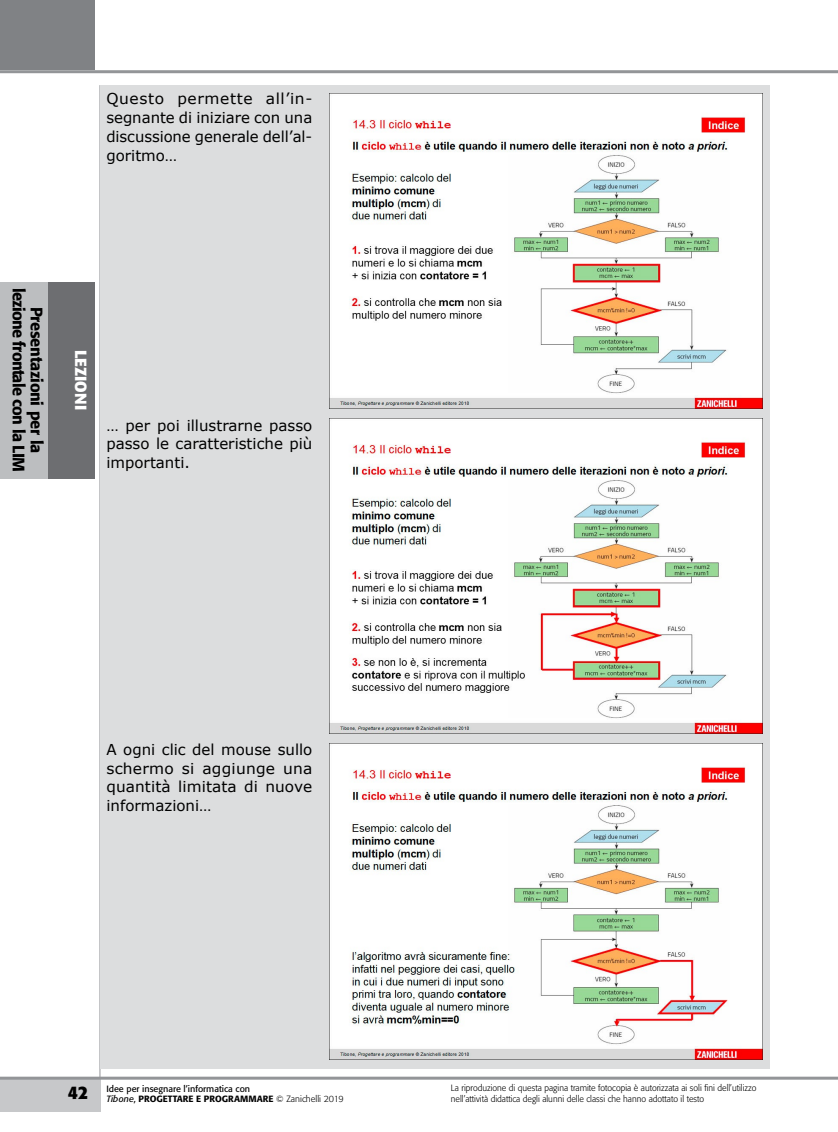
<style>
.page{position:relative;width:838px;height:1132px;background:#fff}
.page>*{position:absolute;margin:0;border:0;box-sizing:border-box;transform-origin:0 0}
.t1{font:500 16.5px/18px "Formata";letter-spacing:-.05em;color:#000;text-align:center}
.t2{font:700 16.05px "Formata";color:#fff}
.t3{font:15px/18.8px "Verdana";color:#000;text-align:justify}
.t4{font:300 9px/10.5px "Formata";color:#000;scale:.96 1}
.t5{font:9px/10.5px "Formata";color:#000}
.s1{font-style:italic}
.s2{font-weight:500}
.s3{font-weight:300}
</style>
<div class="page">
<hr style="left:100px;top:85px;width:1px;height:992px;background:#939598">
<hr style="left:0;top:70px;width:838px;height:3px;background:#939598">
<div style="left:0;top:1076px;width:100px;height:34px;background:#c7c8ca"></div>
<hr style="left:0;top:1076px;width:838px;height:3px;background:#939598">
<div style="left:0;top:0;width:94px;height:70px;background:#808285"></div>
<div style="left:0;top:281px;width:94px;height:197px;background:#6d6e71"></div>
<div style="left:0;top:281px;width:48px;height:197px;background:#bcbec0"></div>
<div style="left:100px;top:85px;width:669px;height:982px;background:#dcddde"></div>
<img style="left:329px;top:93px;width:434px;height:315px">
<img style="left:329px;top:418px;width:434px;height:315px">
<img style="left:329px;top:743px;width:434px;height:315px">
<p class="t3" style="left:106px;top:90px;width:207px">Questo permette all’in&shy;segnante di iniziare con una discussione generale dell’al&shy;goritmo…</p>
<p class="t1" style="left:46px;top:288px;width:186px;rotate:90deg">PRESENTAZIONI PER LA<br>LEZIONE FRONTALE CON LA LIM</p>
<p class="t2" style="left:91px;top:350px;width:61px;rotate:90deg">Lezioni</p>
<p class="t3" style="left:106px;top:416px;width:207px">… per poi illustrarne passo passo le caratteristiche più importanti.</p>
<p class="t3" style="left:106px;top:740px;width:207px">A ogni clic del mouse sullo schermo si aggiunge una quantità limitata di nuove informazioni…</p>
<p class="t5" style="left:68px;top:1082px;width:277px;text-indent:38px">Idee per insegnare l’informatica con<br><sup>42</sup> <span class="s1">Tibone</span>, <span class="s2">PROGETTARE E PROGRAMMARE</span> <span class="s3">© Zanichelli 2019</span></p>
<p class="t4" style="left:451px;top:1082px;width:320px">La riproduzione di questa pagina tramite fotocopia è autorizzata ai soli fini dell’utilizzo nell’attività didattica degli alunni delle classi che hanno adottato il testo</p>
</div>
